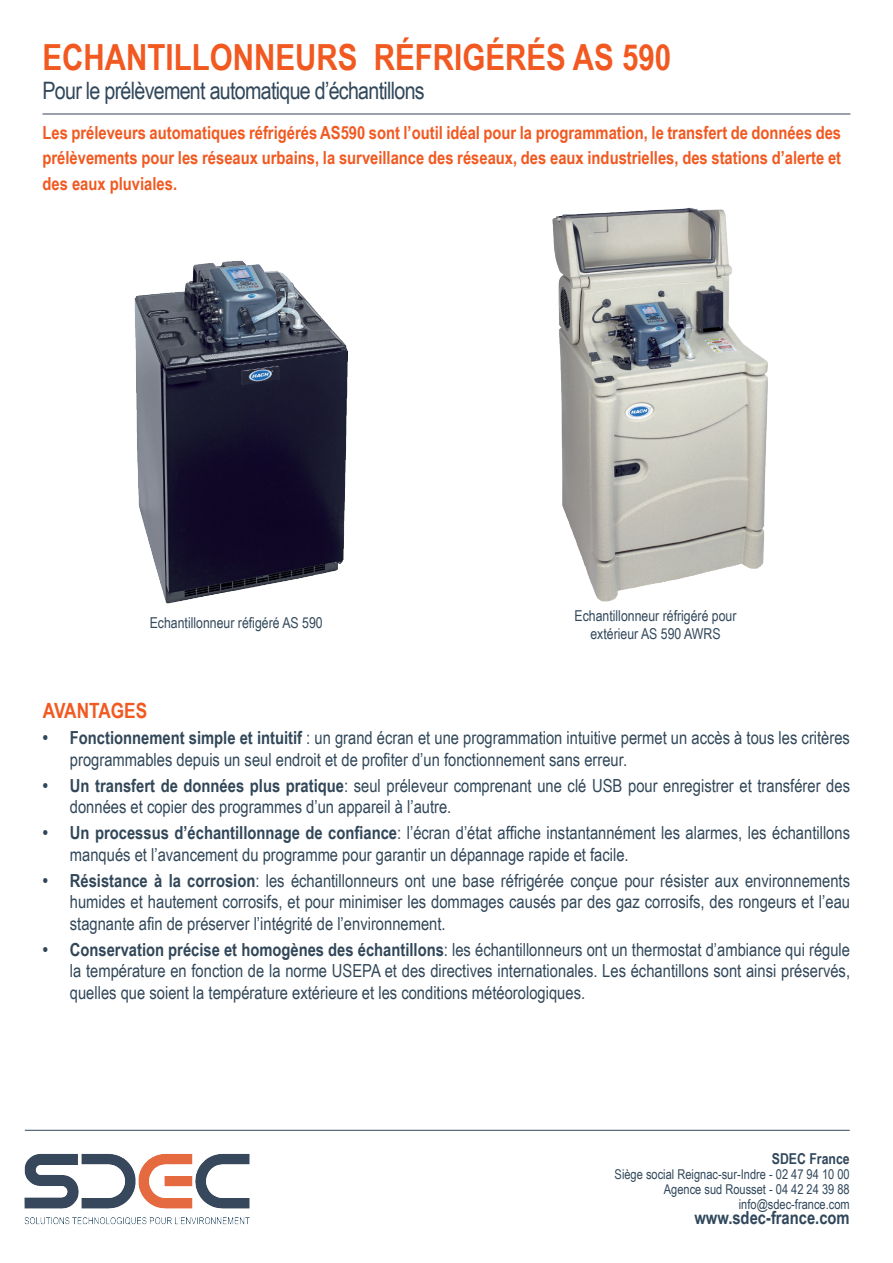
<style>
.page{position:relative;width:893px;height:1263px;background:#fff}
.page>*{position:absolute;margin:0;border:0;box-sizing:border-box;transform-origin:0 0}
.t1{font:700 36px "Arial Narrow";color:#f15921}
.t2{font:24px "Arial Narrow";letter-spacing:-.03em;color:#31475a}
.t3{font:700 21px "Arial Narrow";color:#f15921}
.t4{font:18px/21.6px "Arial Narrow";color:#314759}
.t5{font:700 18px/25.5px "Arial Narrow";color:#f15921;text-align:justify}
.t6{font:700 18px "Arial Narrow";color:#30475b}
.t7{font:15px/18px "Arial Narrow";color:#32485b;text-align:center}
.t8{font:700 15px "Arial Narrow";color:#30475b}
.t9{font:13.5px/15px "Arial Narrow";color:#30475b;text-align:right}
.s1{font-weight:700}
</style>
<div class="page">
<hr style="left:43px;top:114px;width:807px;height:1px;background:#344455">
<img style="left:24px;top:1153px;width:226px;height:72px">
<hr style="left:25px;top:1130px;width:825px;height:1px;background:#314759">
<img style="left:134px;top:260px;width:214px;height:344px">
<img style="left:552px;top:207px;width:216px;height:395px">
<h1 class="t1" style="left:43px;top:30px;width:630px">ECHANTILLONNEURS RÉFRIGÉRÉS AS 590</h1>
<h2 class="t2" style="left:43px;top:73px;width:384px">Pour le prélèvement automatique d’échantillons</h2>
<p class="t5" style="left:43px;top:119px;width:800px">Les préleveurs automatiques réfrigérés AS590 sont l’outil idéal pour la programmation, le transfert de données des prélèvements pour les réseaux urbains, la surveillance des réseaux, des eaux industrielles, des stations d’alerte et des eaux pluviales.</p>
<p class="t7" style="left:150px;top:613px;width:175px">Echantillonneur réfigéré AS 590</p>
<p class="t7" style="left:574px;top:606px;width:164px">Echantillonneur réfrigéré pour extérieur AS 590 AWRS</p>
<p class="t3" style="left:43px;top:695px;width:106px">AVANTAGES</p>
<p class="t4" style="left:70px;top:726px;width:782px;text-indent:-27px"><span class="s1">• Fonctionnement simple et intuitif</span> : un grand écran et une programmation intuitive permet un accès à tous les critères programmables depuis un seul endroit et de profiter d’un fonctionnement sans erreur.</p>
<p class="t4" style="left:70px;top:774px;width:782px;text-indent:-27px"><span class="s1">• Un transfert de données plus pratique</span>: seul préleveur comprenant une clé USB pour enregistrer et transférer des données et copier des programmes d’un appareil à l’autre.</p>
<p class="t4" style="left:70px;top:821px;width:782px;text-indent:-27px"><span class="s1">• Un processus d’échantillonnage de confiance</span>: l’écran d’état affiche instantannément les alarmes, les échantillons manqués et l’avancement du programme pour garantir un dépannage rapide et facile.</p>
<p class="t4" style="left:70px;top:869px;width:782px;text-align:justify;text-indent:-27px"><span class="s1">• Résistance à la corrosion</span>: les échantillonneurs ont une base réfrigérée conçue pour résister aux environnements humides et hautement corrosifs, et pour minimiser les dommages causés par des gaz corrosifs, des rongeurs et l’eau stagnante afin de préserver l’intégrité de l’environnement.</p>
<p class="t4" style="left:70px;top:938px;width:782px;text-align:justify;text-indent:-27px"><span class="s1">• Conservation précise et homogènes des échantillons</span>: les échantillonneurs ont un thermostat d’ambiance qui régule la température en fonction de la norme USEPA et des directives internationales. Les échantillons sont ainsi préservés, quelles que soient la température extérieure et les conditions météorologiques.</p>
<p class="t8" style="left:772px;top:1148px;width:79px">SDEC France</p>
<p class="t9" style="left:615px;top:1167px;width:237px">Siège social Reignac-sur-Indre - 02 47 94 10 00<br>Agence sud Rousset - 04 42 24 39 88 info@sdec-france.com</p>
<p class="t6" style="left:694px;top:1204px;width:157px">www.sdec-france.com</p>
</div>
